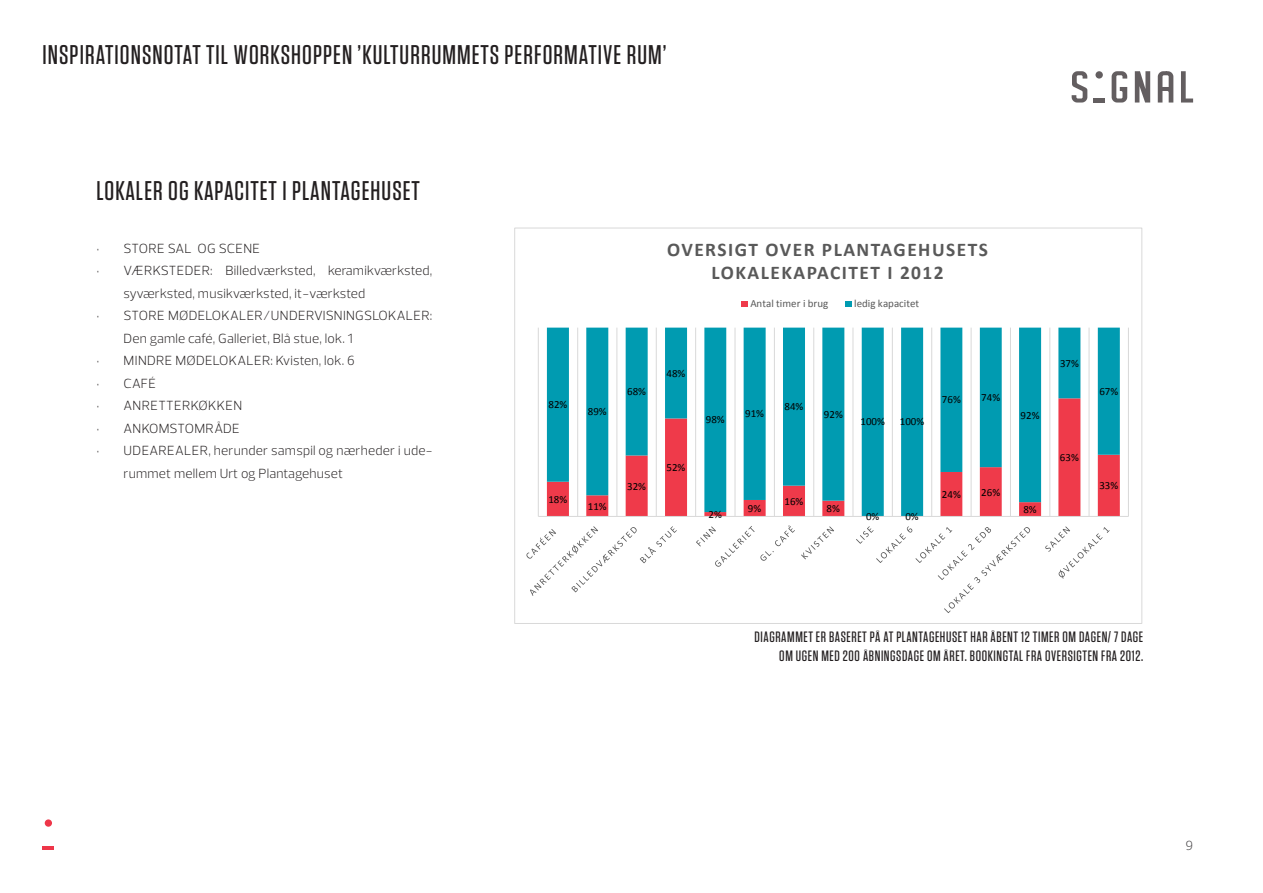
<style>
.page{position:relative;width:1263px;height:893px;background:#fff}
.page>*{position:absolute;margin:0;border:0;box-sizing:border-box;transform-origin:0 0}
.Overskrift{font:500 27px "Tungsten";letter-spacing:.04em;color:#231f20}
.t1{font:700 19.35px/23.7px "Calibri";letter-spacing:.075em;color:#595959;text-align:center}
.Billedtekst{font:500 15px/19.5px "Tungsten";letter-spacing:.04em;color:#231f20;text-align:right}
.t2{font:300 13.5px/22.5px "Prelo";letter-spacing:.015em;color:#231f20}
.t3{font:300 13.5px "Prelo";color:#413f41}
.t4{font:10.95px "Calibri";color:#000}
.t5{font:10.95px "Calibri";color:#595959}
</style>
<div class="page">
<div style="left:45px;top:819px;width:7px;height:8px;background:#ee3649;border-radius:50%"></div>
<hr style="left:43px;top:846px;width:11px;height:4px;background:#ee3649">
<svg style="left:1071px;top:71px;width:16px;height:32px"></svg>
<div style="left:1095px;top:71px;width:8px;height:8px;background:#635e60;border-radius:50%"></div>
<svg style="left:1181px;top:71px;width:12px;height:32px"></svg>
<svg style="left:1111px;top:71px;width:16px;height:32px"></svg>
<hr style="left:1093px;top:99px;width:12px;height:4px;background:#635e60">
<svg style="left:1158px;top:71px;width:15px;height:32px"></svg>
<svg style="left:1135px;top:71px;width:15px;height:32px"></svg>
<hr style="left:538px;top:328px;width:1px;height:188px;background:#d9d9d9">
<hr style="left:1128px;top:328px;width:1px;height:188px;background:#d9d9d9">
<svg style="left:547px;top:328px;width:573px;height:188px"></svg>
<hr style="left:538px;top:516px;width:590px;height:1px;background:#d9d9d9">
<svg style="left:526px;top:526px;width:151px;height:70px"></svg>
<svg style="left:696px;top:526px;width:58px;height:41px"></svg>
<svg style="left:760px;top:525px;width:35px;height:36px"></svg>
<svg style="left:801px;top:526px;width:33px;height:33px"></svg>
<svg style="left:856px;top:526px;width:174px;height:87px"></svg>
<svg style="left:1045px;top:526px;width:64px;height:53px"></svg>
<svg style="left:742px;top:301px;width:6px;height:6px"></svg>
<div style="left:845px;top:301px;width:7px;height:6px;background:#009bb1"></div>
<h1 class="Overskrift" style="left:43px;top:41px;width:625px">INSPIRATIONSNOTAT TIL WORKSHOPPEN ’KULTURRUMMETS PERFORMATIVE RUM’</h1>
<p class="Overskrift" style="left:97px;top:177px;width:325px">LOKALER OG KAPACITET I PLANTAGEHUSET</p>
<p class="t2" style="left:97px;top:237px;width:165px">• STORE SAL OG SCENE</p>
<p class="t2" style="left:124px;top:259px;width:310px;text-indent:-27px">• VÆRKSTEDER: Billedværksted, keramikværksted, syværksted, musikværksted, it-værksted</p>
<p class="t2" style="left:124px;top:304px;width:310px;text-indent:-27px">• STORE MØDELOKALER/UNDERVISNINGSLOKALER:<br>Den gamle café, Galleriet, Blå stue, lok. 1</p>
<p class="t2" style="left:97px;top:349px;width:260px">• MINDRE MØDELOKALER: Kvisten, lok. 6</p>
<p class="t2" style="left:97px;top:372px;width:61px">• CAFÉ</p>
<p class="t2" style="left:97px;top:394px;width:147px">• ANRETTERKØKKEN</p>
<p class="t2" style="left:97px;top:417px;width:145px">• ANKOMSTOMRÅDE</p>
<p class="t2" style="left:124px;top:439px;width:310px;text-indent:-27px">• UDEAREALER, herunder samspil og nærheder i ude&shy;rummet mellem Urt og Plantagehuset</p>
<p class="t1" style="left:667px;top:237px;width:322px">OVERSIGT OVER PLANTAGEHUSETS<br>LOKALEKAPACITET I 2012</p>
<p class="t5" style="left:750px;top:296px;width:80px">Antal timer i brug</p>
<p class="t5" style="left:854px;top:296px;width:66px">ledig kapacitet</p>
<p class="t4" style="left:548px;top:397px;width:20px">82%</p>
<p class="t4" style="left:588px;top:404px;width:20px">89%</p>
<p class="t4" style="left:548px;top:492px;width:20px">18%</p>
<p class="t4" style="left:588px;top:498px;width:20px">11%</p>
<p class="t4" style="left:627px;top:384px;width:20px">68%</p>
<p class="t4" style="left:666px;top:365px;width:20px">48%</p>
<p class="t4" style="left:627px;top:478px;width:20px">32%</p>
<p class="t4" style="left:666px;top:460px;width:20px">52%</p>
<p class="t4" style="left:706px;top:412px;width:20px">98%</p>
<p class="t4" style="left:709px;top:507px;width:15px">2%</p>
<p class="t4" style="left:745px;top:406px;width:20px">91%</p>
<p class="t4" style="left:748px;top:501px;width:15px">9%</p>
<p class="t4" style="left:784px;top:399px;width:20px">84%</p>
<p class="t4" style="left:784px;top:493px;width:20px">16%</p>
<p class="t4" style="left:824px;top:407px;width:20px">92%</p>
<p class="t4" style="left:860px;top:414px;width:26px">100%</p>
<p class="t4" style="left:900px;top:414px;width:26px">100%</p>
<p class="t4" style="left:942px;top:392px;width:20px">76%</p>
<p class="t4" style="left:981px;top:390px;width:20px">74%</p>
<p class="t4" style="left:827px;top:501px;width:15px">8%</p>
<p class="t4" style="left:866px;top:509px;width:15px">0%</p>
<p class="t4" style="left:905px;top:509px;width:15px">0%</p>
<p class="t4" style="left:942px;top:487px;width:20px">24%</p>
<p class="t4" style="left:981px;top:484px;width:20px">26%</p>
<p class="t4" style="left:1021px;top:407px;width:20px">92%</p>
<p class="t4" style="left:1023px;top:502px;width:15px">8%</p>
<p class="t4" style="left:1060px;top:355px;width:20px">37%</p>
<p class="t4" style="left:1099px;top:384px;width:20px">67%</p>
<p class="t4" style="left:1060px;top:450px;width:20px">63%</p>
<p class="t4" style="left:1099px;top:478px;width:20px">33%</p>
<p class="Billedtekst" style="left:754px;top:627px;width:390px">DIAGRAMMET ER BASERET PÅ AT PLANTAGEHUSET HAR ÅBENT 12 TIMER OM DAGEN/ 7 DAGE<br>OM UGEN MED 200 ÅBNINGSDAGE OM ÅRET. BOOKINGTAL FRA OVERSIGTEN FRA 2012.</p>
<p class="t3" style="left:1185px;top:837px;width:9px">9</p>
</div>
